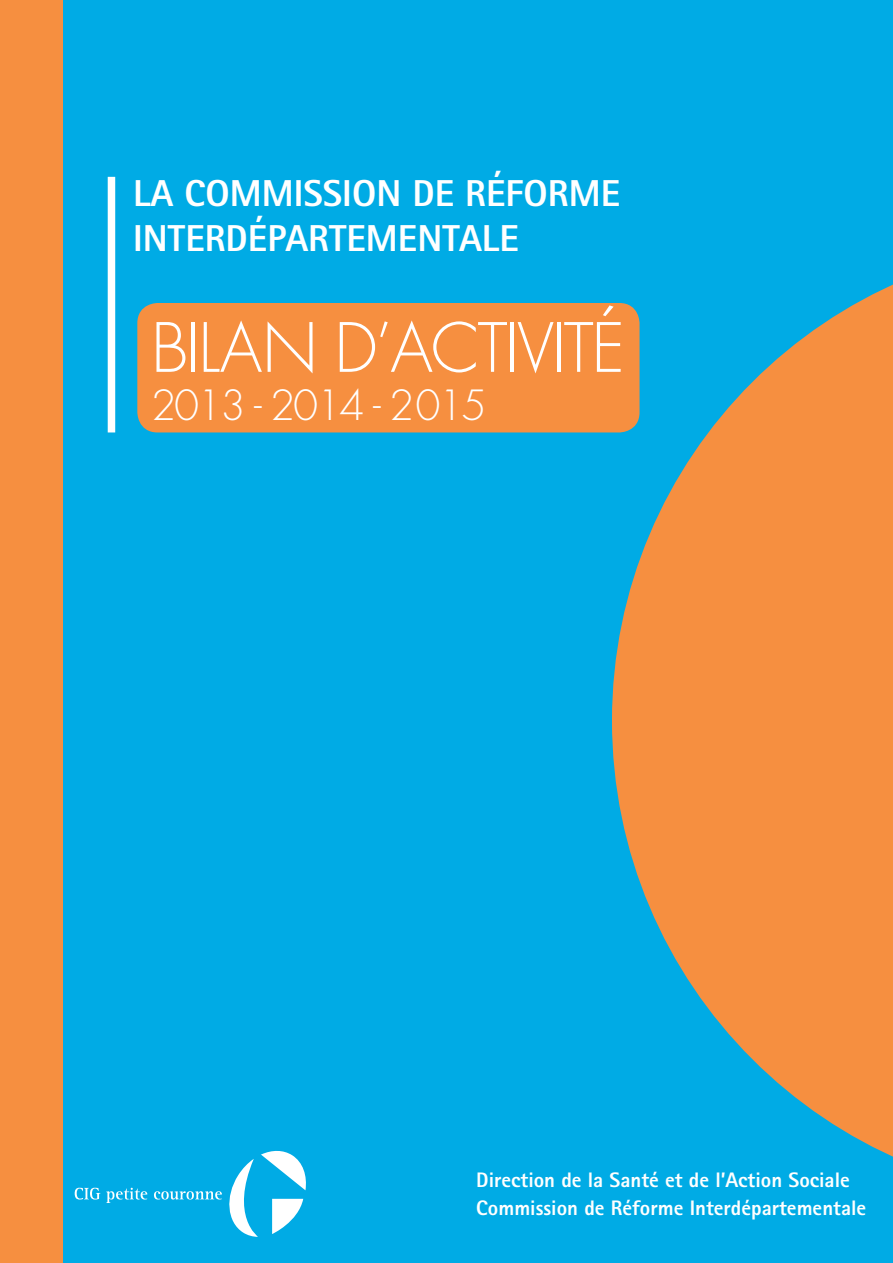
<style>
.page{position:relative;width:893px;height:1263px;background:#fff}
.page>*{position:absolute;margin:0;border:0;box-sizing:border-box;transform-origin:0 0}
.t1{font:300 66px "Futura";letter-spacing:-.03em;color:#fff}
.t2{font:300 40.5px "Futura";letter-spacing:-.05em;color:#fff}
.t3{font:800 37.5px/45px "Rotis Sans Serif";color:#fff}
.t4{font:800 21px "Rotis Sans Serif";color:#fff}
</style>
<div class="page">
<div style="left:0;top:0;width:64px;height:1263px;background:#f68f40"></div>
<div style="left:64px;top:0;width:829px;height:1263px;background:#00abe5"></div>
<svg style="left:612px;top:284px;width:281px;height:873px;fill:#f68f40"></svg>
<div style="left:140px;top:305px;width:497px;height:125px;background:#f68f40;border-radius:18px"></div>
<div style="left:137px;top:303px;width:502px;height:129px;border:4px solid #f68f40;border-radius:18px"></div>
<svg style="left:75px;top:1188px;width:25px;height:11px"></svg>
<svg style="left:106px;top:1188px;width:41px;height:15px"></svg>
<svg style="left:154px;top:1150px;width:152px;height:87px"></svg>
<div style="left:108px;top:177px;width:7px;height:255px;background:#fff"></div>
<p class="t3" style="left:133px;top:170px;width:488px">LA COMMISSION DE RÉFORME<br>INTERDÉPARTEMENTALE</p>
<p class="t1" style="left:151px;top:305px;width:475px">BILAN D’ACTIVITÉ</p>
<p class="t2" style="left:151px;top:379px;width:337px">2013 - 2014 - 2015</p>
<p class="t4" style="left:476px;top:1167px;width:375px">Direction de la Santé et de l’Action Sociale</p>
<p class="t4" style="left:476px;top:1195px;width:391px">Commission de Réforme Interdépartementale</p>
</div>
